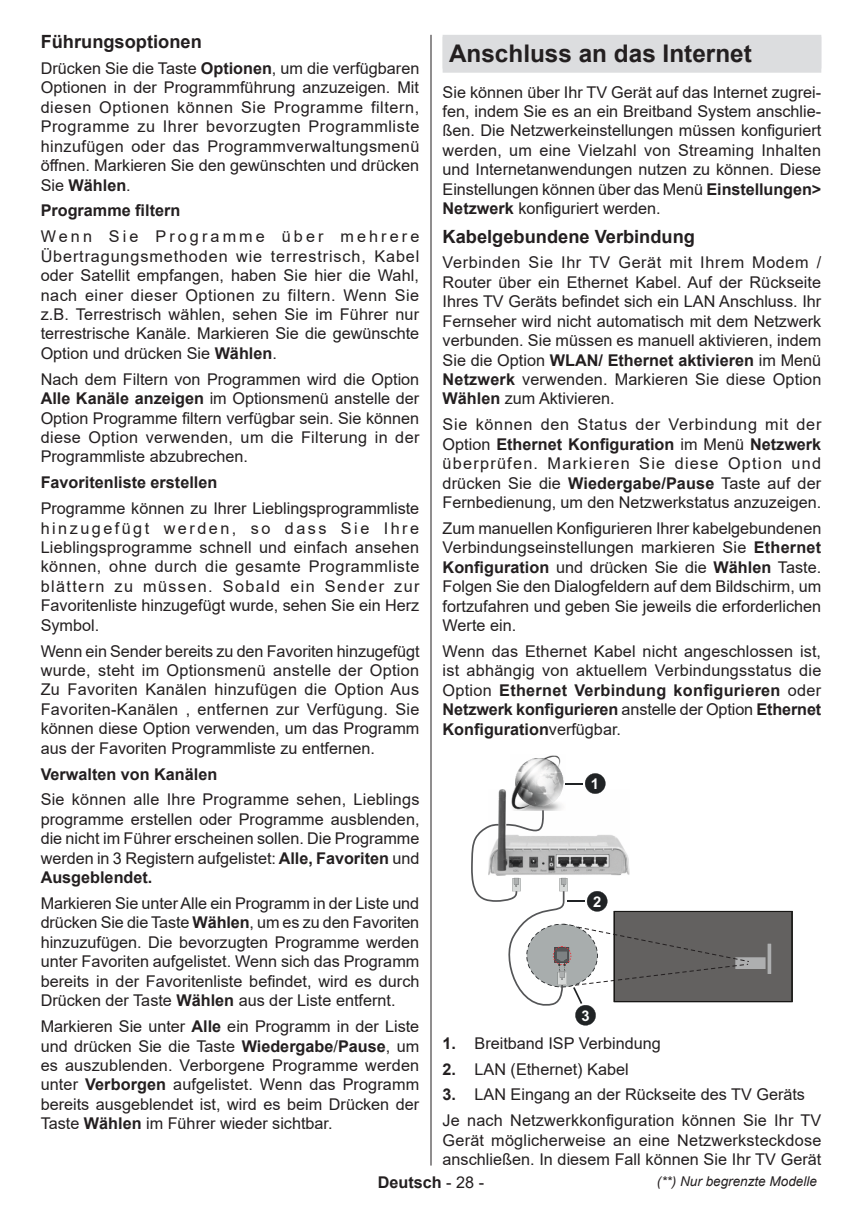
<style>
.page{position:relative;width:862px;height:1212px;background:#fff}
.page>*{position:absolute;margin:0;border:0;box-sizing:border-box;transform-origin:0 0}
.Heading_01{font:700 24.3px "Arial";color:#231f20}
.Subhead_1{font:700 18.22px "Arial";color:#231f20}
.Body_text{font:16.2px/19.3px "Arial";color:#231f20;text-align:justify}
.Body_text-2{font:700 16.2px "Arial";color:#231f20}
.t1{font:700 14.62px "Arial";color:#fff}
.t2{font:italic 13.5px "Arial";color:#231f20}
.s1{font-weight:700}
.s2{font-weight:400}
</style>
<div class="page">
<hr style="left:430px;top:35px;width:1px;height:1130px;background:#231f20">
<div style="left:442px;top:35px;width:378px;height:34px;background:#dcdddf"></div>
<div style="left:442px;top:37px;width:378px;height:36px;background:#dcdddf"></div>
<img style="left:498px;top:790px;width:8px;height:20px">
<img style="left:511px;top:755px;width:53px;height:55px">
<svg style="left:565px;top:773px;width:40px;height:21px"></svg>
<div style="left:614px;top:911px;width:177px;height:90px;background:#636160"></div>
<div style="left:734px;top:957px;width:31px;height:12px;background:#aeafb0"></div>
<hr style="left:767px;top:944px;width:3px;height:30px;background:#aeafb0">
<svg style="left:471px;top:810px;width:278px;height:216px"></svg>
<div style="left:613px;top:911px;width:178px;height:91px;border:1px solid #181715"></div>
<p class="Subhead_1" style="left:41px;top:29px;width:162px">Führungsoptionen</p>
<p class="Body_text" style="left:41px;top:58px;width:380px">Drücken Sie die Taste <span class="s1">Optionen</span>, um die verfügbaren Optionen in der Programmführung anzuzeigen. Mit diesen Optionen können Sie Programme filtern, Programme zu Ihrer bevorzugten Programmliste hinzufügen oder das Programmverwaltungsmenü öffnen. Markieren Sie den gewünschten und drücken Sie <span class="s1">Wählen</span>.</p>
<p class="Body_text-2" style="left:41px;top:199px;width:141px">Programme filtern</p>
<p class="Body_text" style="left:41px;top:227px;width:380px">Wenn Sie Programme über mehrere Übertragungsmethoden wie terrestrisch, Kabel oder Satellit empfangen, haben Sie hier die Wahl, nach einer dieser Optionen zu filtern. Wenn Sie z.B. Terrestrisch wählen, sehen Sie im Führer nur terrestrische Kanäle. Markieren Sie die gewünschte Option und drücken Sie <span class="s1">Wählen</span>.</p>
<p class="Body_text" style="left:41px;top:369px;width:380px">Nach dem Filtern von Programmen wird die Option <span class="s1">Alle Kanäle anzeigen</span> im Optionsmenü anstelle der Option Programme filtern verfügbar sein. Sie können diese Option verwenden, um die Filterung in der Programmliste abzubrechen.</p>
<p class="Body_text-2" style="left:41px;top:471px;width:178px">Favoritenliste erstellen</p>
<p class="Body_text" style="left:41px;top:499px;width:380px">Programme können zu Ihrer Lieblingsprogrammliste hinzugefügt werden, so dass Sie Ihre Lieblingsprogramme schnell und einfach ansehen können, ohne durch die gesamte Programmliste blättern zu müssen. Sobald ein Sender zur Favoritenliste hinzugefügt wurde, sehen Sie ein Herz Symbol.</p>
<p class="Body_text" style="left:41px;top:641px;width:380px">Wenn ein Sender bereits zu den Favoriten hinzugefügt wurde, steht im Optionsmenü anstelle der Option Zu Favoriten Kanälen hinzufügen die Option Aus Favoriten-Kanälen , entfernen zur Verfügung. Sie können diese Option verwenden, um das Programm aus der Favoriten Programmliste zu entfernen.</p>
<p class="Body_text-2" style="left:41px;top:762px;width:178px">Verwalten von Kanälen</p>
<p class="Body_text" style="left:41px;top:790px;width:380px">Sie können alle Ihre Programme sehen, Lieblings programme erstellen oder Programme ausblenden, die nicht im Führer erscheinen sollen. Die Programme werden in 3 Registern aufgelistet: <span class="s1">Alle, Favoriten</span> und <span class="s1">Ausgeblendet.</span></p>
<p class="Body_text" style="left:41px;top:893px;width:380px">Markieren Sie unter Alle ein Programm in der Liste und drücken Sie die Taste <span class="s1">Wählen</span>, um es zu den Favoriten hinzuzufügen. Die bevorzugten Programme werden unter Favoriten aufgelistet. Wenn sich das Programm bereits in der Favoritenliste befindet, wird es durch Drücken der Taste <span class="s1">Wählen</span> aus der Liste entfernt.</p>
<p class="Body_text" style="left:41px;top:1016px;width:380px">Markieren Sie unter <span class="s1">Alle</span> ein Programm in der Liste und drücken Sie die Taste <span class="s1">Wiedergabe</span>/<span class="s1">Pause</span>, um es auszublenden. Verborgene Programme werden unter <span class="s1">Verborgen</span> aufgelistet. Wenn das Programm bereits ausgeblendet ist, wird es beim Drücken der Taste <span class="s1">Wählen</span> im Führer wieder sichtbar.</p>
<p class="Heading_01" style="left:448px;top:37px;width:304px">Anschluss an das Internet</p>
<p class="Body_text" style="left:442px;top:82px;width:380px">Sie können über Ihr TV Gerät auf das Internet zugrei&shy;fen, indem Sie es an ein Breitband System anschlie&shy;ßen. Die Netzwerkeinstellungen müssen konfiguriert werden, um eine Vielzahl von Streaming Inhalten und Internetanwendungen nutzen zu können. Diese Einstellungen können über das Menü <span class="s1">Einstellungen&gt; Netzwerk</span> konfiguriert werden.</p>
<p class="Subhead_1" style="left:442px;top:223px;width:254px">Kabelgebundene Verbindung</p>
<p class="Body_text" style="left:442px;top:253px;width:380px">Verbinden Sie Ihr TV Gerät mit Ihrem Modem / Router über ein Ethernet Kabel. Auf der Rückseite Ihres TV Geräts befindet sich ein LAN Anschluss. Ihr Fernseher wird nicht automatisch mit dem Netzwerk verbunden. Sie müssen es manuell aktivieren, indem Sie die Option <span class="s1">WLAN/ Ethernet aktivieren</span> im Menü <span class="s1">Netzwerk</span> verwenden. Markieren Sie diese Option <span class="s1">Wählen</span> zum Aktivieren.</p>
<p class="Body_text" style="left:442px;top:415px;width:380px">Sie können den Status der Verbindung mit der Option <span class="s1">Ethernet Konfiguration</span> im Menü <span class="s1">Netzwerk </span>überprüfen. Markieren Sie diese Option und drücken Sie die <span class="s1">Wiedergabe/Pause</span> Taste auf der Fernbedienung, um den Netzwerkstatus anzuzeigen.</p>
<p class="Body_text" style="left:442px;top:518px;width:380px">Zum manuellen Konfigurieren Ihrer kabelgebundenen Verbindungseinstellungen markieren Sie <span class="s1">Ethernet Konfiguration</span> und drücken Sie die <span class="s1">Wählen</span> Taste.<br>Folgen Sie den Dialogfeldern auf dem Bildschirm, um fortzufahren und geben Sie jeweils die erforderlichen Werte ein.</p>
<p class="Body_text" style="left:442px;top:641px;width:380px">Wenn das Ethernet Kabel nicht angeschlossen ist, ist abhängig von aktuellem Verbindungsstatus die Option <span class="s1">Ethernet Verbindung konfigurieren</span> oder <span class="s1">Netzwerk konfigurieren</span> anstelle der Option <span class="s1">Ethernet Konfiguration</span>verfügbar.</p>
<p class="t1" style="left:590px;top:774px;width:10px">1</p>
<p class="t1" style="left:593px;top:892px;width:10px">2</p>
<p class="t1" style="left:581px;top:1006px;width:10px">3</p>
<p class="Body_text" style="left:442px;top:1033px;width:220px"><span class="s1">1.</span> Breitband ISP Verbindung</p>
<p class="Body_text" style="left:442px;top:1059px;width:187px"><span class="s1">2.</span> LAN (Ethernet) Kabel</p>
<p class="Body_text" style="left:442px;top:1085px;width:364px"><span class="s1">3.</span> LAN Eingang an der Rückseite des TV Geräts</p>
<p class="Body_text" style="left:442px;top:1111px;width:380px">Je nach Netzwerkkonfiguration können Sie Ihr TV Gerät möglicherweise an eine Netzwerksteckdose anschließen. In diesem Fall können Sie Ihr TV Gerät</p>
<p class="Body_text-2" style="left:377px;top:1171px;width:108px">Deutsch <span class="s2">- 28 -</span></p>
<p class="t2" style="left:656px;top:1173px;width:161px">(**) Nur begrenzte Modelle</p>
</div>
